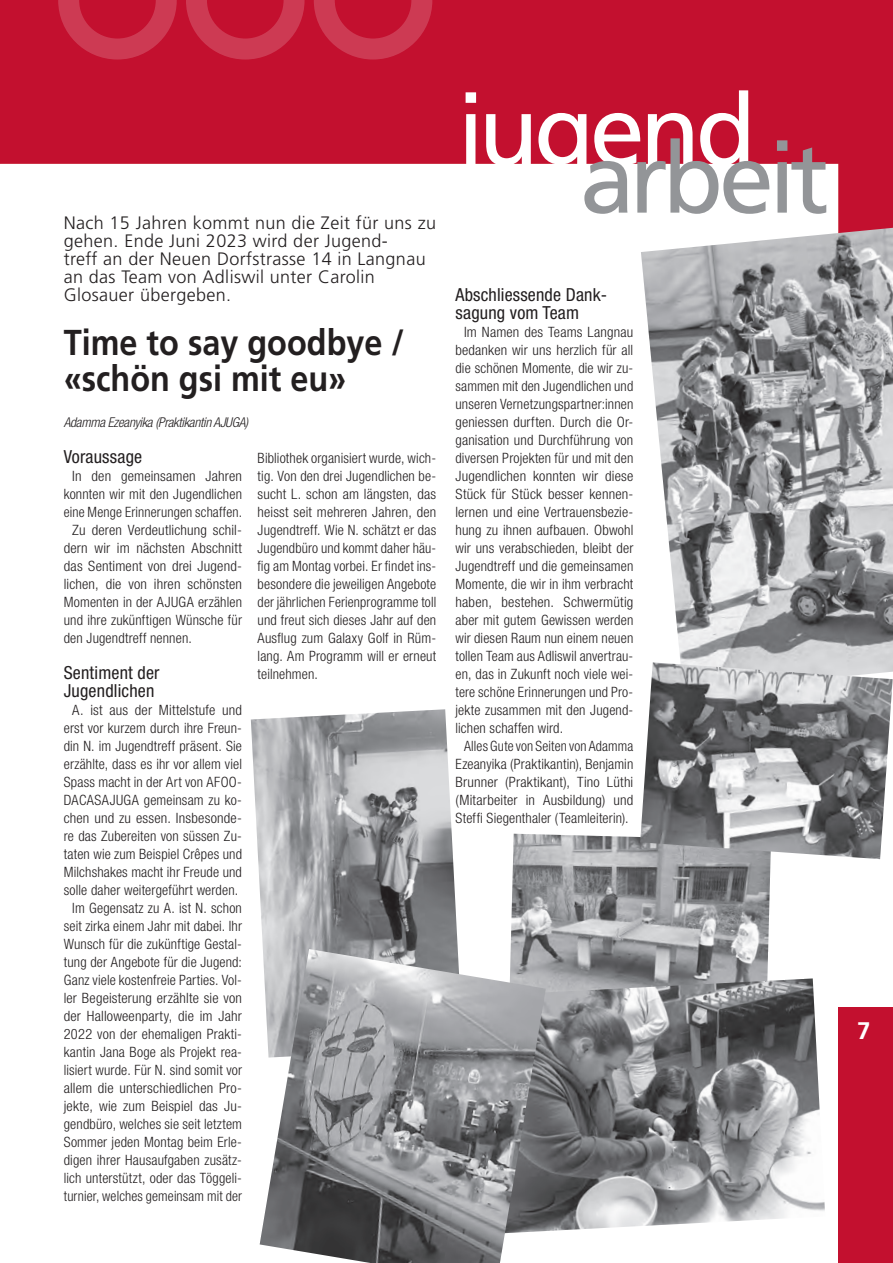
<style>
.page{position:relative;width:893px;height:1263px;background:#fff}
.page>*{position:absolute;margin:0;border:0;box-sizing:border-box;transform-origin:0 0}
.t1{font:700 36px/36px "Frutiger LT Std";color:#231f20;scale:.9 1}
.t2{font:700 24px "Frutiger LT Std";color:#fff}
.t3{font:300 18px/18px "Frutiger LT Std";letter-spacing:.02em;color:#231f20}
.t4{font:condensed 18px/18px "Helvetica Neue LT Std";letter-spacing:.01em;color:#231f20}
.t5{font:300 condensed 14.25px/18px "Helvetica Neue LT Std";letter-spacing:.01em;color:#231f20;text-align:center}
.t6{font:italic 300 condensed 13.5px "Helvetica Neue LT Std";letter-spacing:-.02em;color:#231f20}
</style>
<div class="page">
<div style="left:839px;top:1008px;width:54px;height:255px;background:#c3102f"></div>
<img style="left:510px;top:834px;width:261px;height:144px">
<svg style="left:0;top:0;width:893px;height:228px;fill:#c3102f"></svg>
<svg style="left:455px;top:90px;width:371px;height:124px"></svg>
<img style="left:641px;top:228px;width:252px;height:434px">
<img style="left:251px;top:709px;width:207px;height:240px">
<img style="left:546px;top:978px;width:279px;height:253px">
<img style="left:260px;top:949px;width:286px;height:314px">
<img style="left:640px;top:662px;width:253px;height:197px">
<svg style="left:58px;top:0;width:119px;height:60px;background:#c7223f"></svg>
<svg style="left:186px;top:0;width:119px;height:60px;background:#c7223f"></svg>
<svg style="left:314px;top:0;width:118px;height:60px;background:#c7233f"></svg>
<p class="t3" style="left:64px;top:214px;width:374px">Nach 15 Jahren kommt nun die Zeit für uns zu gehen. Ende Juni 2023 wird der Jugend-<br>treff an der Neuen Dorfstrasse 14 in Langnau an das Team von Adliswil unter Carolin Glosauer übergeben.</p>
<h1 class="t1" style="left:64px;top:325px;width:380px">Time to say goodbye / «schön gsi mit eu»</h1>
<p class="t6" style="left:64px;top:415px;width:186px">Adamma Ezeanyika (Praktikantin AJUGA)</p>
<p class="t4" style="left:64px;top:448px;width:80px">Voraussage</p>
<p class="t5" style="left:72px;top:467px;width:171px">In den gemeinsamen Jahren</p>
<p class="t5" style="left:64px;top:485px;width:180px">konnten wir mit den Jugendlichen</p>
<p class="t5" style="left:64px;top:503px;width:180px">eine Menge Erinnerungen schaffen.</p>
<p class="t5" style="left:72px;top:521px;width:171px">Zu deren Verdeutlichung schil-</p>
<p class="t5" style="left:64px;top:539px;width:180px">dern wir im nächsten Abschnitt</p>
<p class="t5" style="left:64px;top:557px;width:180px">das Sentiment von drei Jugend-</p>
<p class="t5" style="left:64px;top:575px;width:180px">lichen, die von ihren schönsten</p>
<p class="t5" style="left:64px;top:593px;width:180px">Momenten in der AJUGA erzählen</p>
<p class="t5" style="left:64px;top:611px;width:180px">und ihre zukünftigen Wünsche für</p>
<p class="t5" style="left:64px;top:629px;width:130px">den Jugendtreff nennen.</p>
<p class="t4" style="left:64px;top:664px;width:97px">Sentiment der<br>Jugendlichen</p>
<p class="t5" style="left:64px;top:701px;width:180px">A. ist aus der Mittelstufe und erst vor kurzem durch ihre Freun&shy;din N. im Jugendtreff präsent. Sie erzählte, dass es ihr vor allem viel Spass macht in der Art von AFOO-DACASAJUGA gemeinsam zu ko&shy;chen und zu essen. Insbesonde&shy;re das Zubereiten von süssen Zu&shy;taten wie zum Beispiel Crêpes und Milchshakes macht ihr Freude und solle daher weitergeführt werden.<br>Im Gegensatz zu A. ist N. schon seit zirka einem Jahr mit dabei. Ihr Wunsch für die zukünftige Gestal&shy;tung der Angebote für die Jugend:<br>Ganz viele kostenfreie Parties. Vol&shy;ler Begeisterung erzählte sie von der Halloweenparty, die im Jahr 2022 von der ehemaligen Prakti&shy;kantin Jana Boge als Projekt rea&shy;lisiert wurde. Für N. sind somit vor allem die unterschiedlichen Pro&shy;jekte, wie zum Beispiel das Ju&shy;gendbüro, welches sie seit letztem Sommer jeden Montag beim Erle&shy;digen ihrer Hausaufgaben zusätz&shy;lich unterstützt, oder das Töggeli&shy;turnier, welches gemeinsam mit der</p>
<p class="t5" style="left:258px;top:449px;width:180px;text-align:justify">Bibliothek organisiert wurde, wich&shy;tig. Von den drei Jugendlichen be&shy;sucht L. schon am längsten, das heisst seit mehreren Jahren, den Jugendtreff. Wie N. schätzt er das Jugendbüro und kommt daher häu&shy;fig am Montag vorbei. Er findet ins&shy;besondere die jeweiligen Angebote der jährlichen Ferienprogramme toll und freut sich dieses Jahr auf den Ausflug zum Galaxy Golf in Rüm&shy;lang. Am Programm will er erneut teilnehmen.</p>
<p class="t4" style="left:455px;top:286px;width:153px">Abschliessende Dank&shy;sagung vom Team</p>
<p class="t5" style="left:464px;top:323px;width:171px">Im Namen des Teams Langnau</p>
<p class="t5" style="left:455px;top:341px;width:179px">bedanken wir uns herzlich für all</p>
<p class="t5" style="left:455px;top:359px;width:179px">die schönen Momente, die wir zu-</p>
<p class="t5" style="left:455px;top:377px;width:179px">sammen mit den Jugendlichen und</p>
<p class="t5" style="left:455px;top:395px;width:179px">unseren Vernetzungspartner:innen</p>
<p class="t5" style="left:455px;top:413px;width:179px">geniessen durften. Durch die Or-</p>
<p class="t5" style="left:455px;top:431px;width:179px">ganisation und Durchführung von</p>
<p class="t5" style="left:455px;top:449px;width:179px">diversen Projekten für und mit den</p>
<p class="t5" style="left:455px;top:467px;width:179px">Jugendlichen konnten wir diese</p>
<p class="t5" style="left:455px;top:485px;width:179px">Stück für Stück besser kennen-</p>
<p class="t5" style="left:455px;top:503px;width:179px">lernen und eine Vertrauensbezie-</p>
<p class="t5" style="left:455px;top:521px;width:179px">hung zu ihnen aufbauen. Obwohl</p>
<p class="t5" style="left:455px;top:539px;width:179px">wir uns verabschieden, bleibt der</p>
<p class="t5" style="left:455px;top:557px;width:179px">Jugendtreff und die gemeinsamen</p>
<p class="t5" style="left:455px;top:575px;width:179px">Momente, die wir in ihm verbracht</p>
<p class="t5" style="left:455px;top:593px;width:179px">haben, bestehen. Schwermütig</p>
<p class="t5" style="left:455px;top:611px;width:179px">aber mit gutem Gewissen werden</p>
<p class="t5" style="left:455px;top:629px;width:179px">wir diesen Raum nun einem neuen</p>
<p class="t5" style="left:455px;top:647px;width:179px">tollen Team aus Adliswil anvertrau-</p>
<p class="t5" style="left:455px;top:665px;width:179px">en, das in Zukunft noch viele wei-</p>
<p class="t5" style="left:455px;top:683px;width:179px">tere schöne Erinnerungen und Pro-</p>
<p class="t5" style="left:455px;top:701px;width:179px">jekte zusammen mit den Jugend-</p>
<p class="t5" style="left:455px;top:719px;width:109px">lichen schaffen wird.</p>
<p class="t5" style="left:464px;top:737px;width:171px">Alles Gute von Seiten von Adamma</p>
<p class="t5" style="left:455px;top:755px;width:179px">Ezeanyika (Praktikantin), Benjamin</p>
<p class="t5" style="left:455px;top:773px;width:179px">Brunner (Praktikant), Tino Lüthi</p>
<p class="t5" style="left:455px;top:791px;width:179px">(Mitarbeiter in Ausbildung) und</p>
<p class="t5" style="left:455px;top:809px;width:175px">Steffi Siegenthaler (Teamleiterin).</p>
<h2 class="t2" style="left:857px;top:1016px;width:15px">7</h2>
</div>
